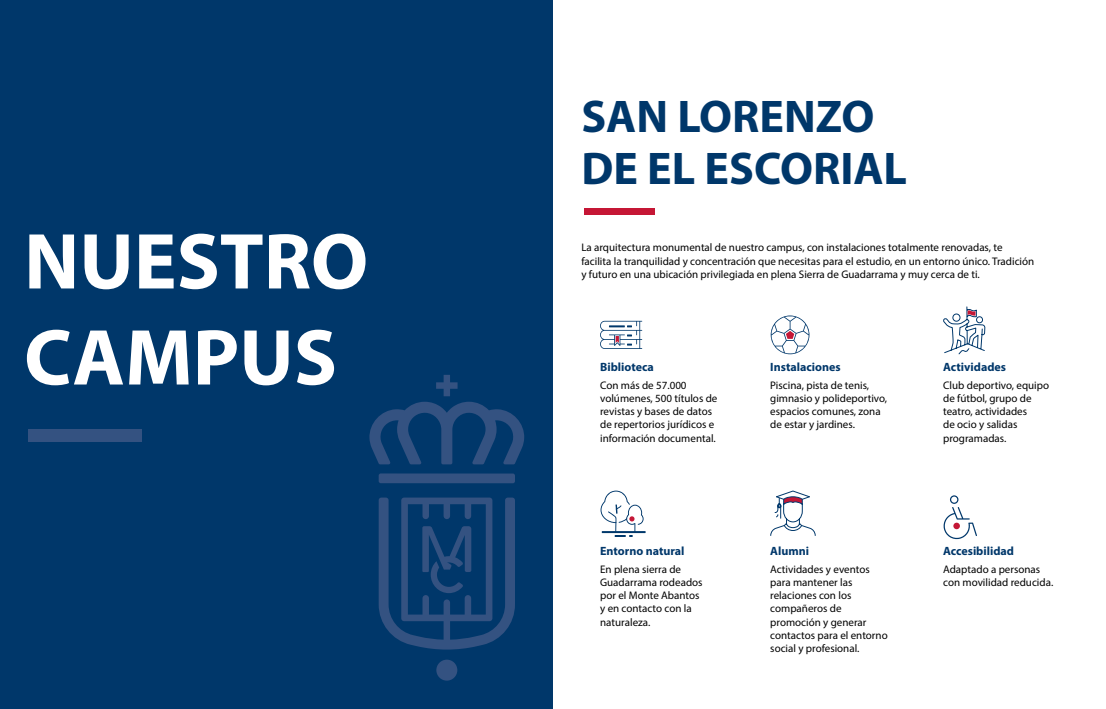
<style>
.page{position:relative;width:1106px;height:709px;background:#fff}
.page>*{position:absolute;margin:0;border:0;box-sizing:border-box;transform-origin:0 0}
.t1{font:700 80px/96px "Myriad Pro";color:#fff}
.t2{font:700 46px/51.4px "Myriad Pro";color:#00376a}
.t3{font:700 12px "Myriad Pro";color:#00376a}
.t4{font:11px/13.2px "Myriad Pro";color:#000}
</style>
<div class="page">
<div style="left:0;top:0;width:553px;height:709px;background:#00376a"></div>
<div style="left:28px;top:429px;width:114px;height:12px;background:#345281"></div>
<svg style="left:770px;top:315px;width:39px;height:39px"></svg>
<svg style="left:600px;top:321px;width:42px;height:28px"></svg>
<svg style="left:600px;top:490px;width:45px;height:47px"></svg>
<svg style="left:943px;top:306px;width:42px;height:233px"></svg>
<svg style="left:770px;top:490px;width:46px;height:46px"></svg>
<div style="left:584px;top:208px;width:70px;height:7px;background:#c51635"></div>
<div style="left:436px;top:659px;width:21px;height:21px;background:#345281;border-radius:50%"></div>
<div style="left:379px;top:473px;width:136px;height:10px;background:#345281;border-radius:2px"></div>
<svg style="left:369px;top:402px;width:156px;height:62px"></svg>
<svg style="left:436px;top:375px;width:21px;height:21px"></svg>
<svg style="left:379px;top:497px;width:136px;height:152px"></svg>
<h2 class="t2" style="left:581px;top:89px;width:327px">SAN LORENZO<br>DE EL ESCORIAL</h2>
<h1 class="t1" style="left:24px;top:211px;width:345px">NUESTRO<br>CAMPUS</h1>
<p class="t4" style="left:581px;top:241px;width:454px">La arquitectura monumental de nuestro campus, con instalaciones totalmente renovadas, te facilita la tranquilidad y concentración que necesitas para el estudio, en un entorno único. Tradición y futuro en una ubicación privilegiada en plena Sierra de Guadarrama y muy cerca de ti.</p>
<p class="t3" style="left:600px;top:359px;width:55px">Biblioteca</p>
<p class="t4" style="left:600px;top:378px;width:119px">Con más de 57.000 volúmenes, 500 títulos de revistas y bases de datos de repertorios jurídicos e información documental.</p>
<p class="t3" style="left:770px;top:359px;width:72px">Instalaciones</p>
<p class="t4" style="left:770px;top:378px;width:118px">Piscina, pista de tenis, gimnasio y polideportivo, espacios comunes, zona de estar y jardines.</p>
<p class="t3" style="left:943px;top:359px;width:64px">Actividades</p>
<p class="t4" style="left:943px;top:378px;width:107px">Club deportivo, equipo de fútbol, grupo de teatro, actividades<br>de ocio y salidas programadas.</p>
<p class="t3" style="left:600px;top:543px;width:86px">Entorno natural</p>
<p class="t4" style="left:600px;top:562px;width:104px">En plena sierra de<br>Guadarrama rodeados por el Monte Abantos y en contacto con la naturaleza.</p>
<p class="t3" style="left:770px;top:543px;width:40px">Alumni</p>
<p class="t4" style="left:770px;top:562px;width:119px">Actividades y eventos para mantener las relaciones con los compañeros de promoción y generar contactos para el entorno social y profesional.</p>
<p class="t3" style="left:943px;top:543px;width:72px">Accesibilidad</p>
<p class="t4" style="left:943px;top:562px;width:112px">Adaptado a personas con movilidad reducida.</p>
</div>
